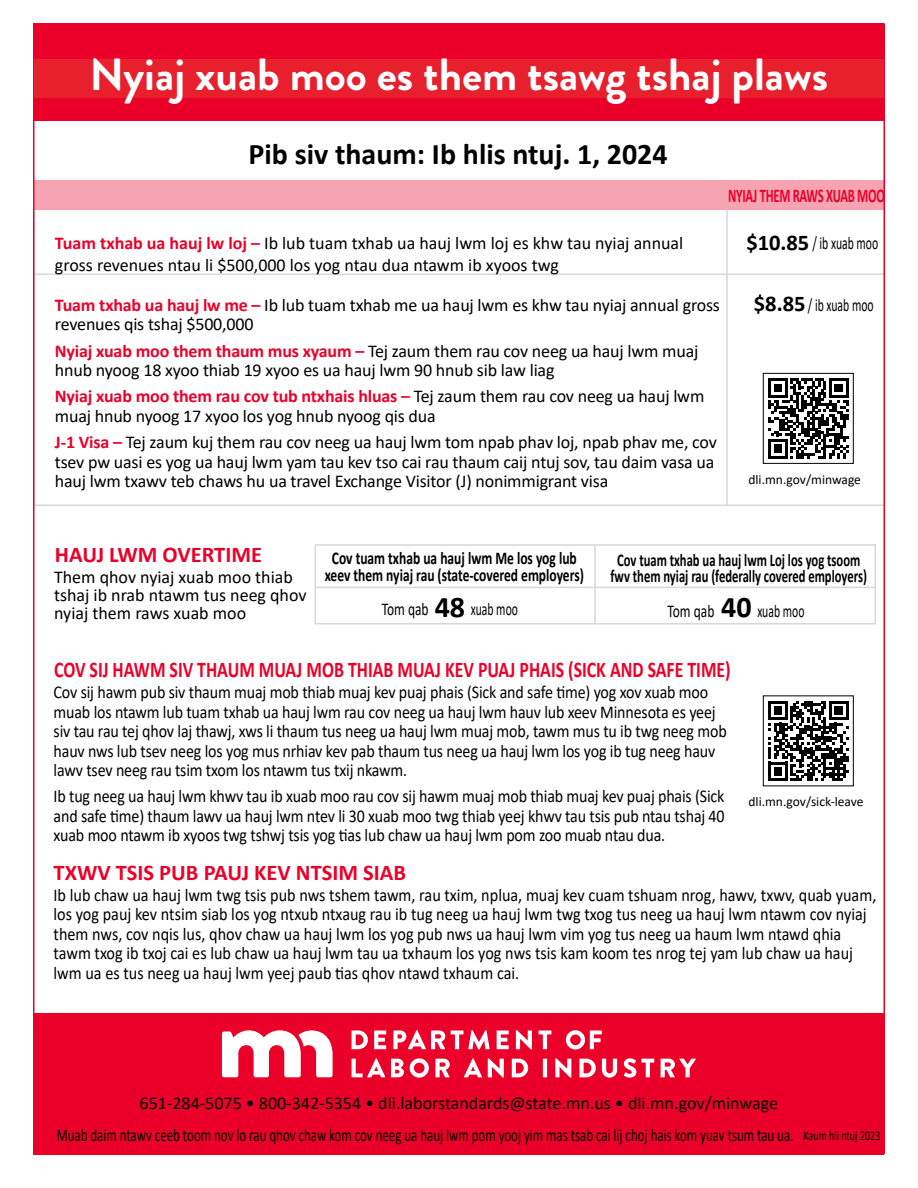
<style>
.page{position:relative;width:918px;height:1188px;background:#fff}
.page>*{position:absolute;margin:0;border:0;box-sizing:border-box;transform-origin:0 0}
.t1{font:700 45px "Brandon Grotesque";color:#fff}
.t2{font:700 30px "Calibri";color:#000}
.t3{font:700 22.5px "Calibri";color:#ea0029;scale:.79 1}
.t4{font:700 22.5px "Calibri";color:#ea0029}
.t5{font:700 19.5px "Calibri";letter-spacing:-.02em;color:#ea0029;scale:.65 1}
.t6{font:18px/19.5px "Calibri";letter-spacing:-.01em;color:#000}
.t7{font:18px/19.5px "Calibri";letter-spacing:-.01em;color:#000;scale:.89 1}
.t8{font:18px/19.5px "Calibri";letter-spacing:-.01em;color:#000;scale:.9 1}
.t9{font:700 18px/16.5px "Calibri";color:#000;text-align:center;scale:.7 1}
.t10{font:700 18px/16.5px "Calibri";color:#000;text-align:center;scale:.75 1}
.t11{font:18px "Calibri";letter-spacing:-.01em;color:#000;scale:.65 1}
.t12{font:18px "Calibri";letter-spacing:-.01em;color:#000;scale:.75 1}
.t13{font:13.5px "Calibri";color:#000}
.s1{font-weight:700;color:#ea0029}
.s2{font-weight:700;font-size:22.5px}
.s3{font-weight:700;font-size:30px}
.s4{font-size:13.5px}
</style>
<div class="page">
<div style="left:34px;top:1013px;width:850px;height:141px;background:#ea0029"></div>
<div style="left:34px;top:23px;width:850px;height:98px;background:#ea0029"></div>
<div style="left:33px;top:180px;width:852px;height:30px;background:#f7a4b2"></div>
<hr style="left:33px;top:274px;width:852px;height:1px;background:#d9d8d6">
<hr style="left:33px;top:505px;width:852px;height:1px;background:#d9d8d6">
<hr style="left:594px;top:546px;width:2px;height:78px;background:#d9d8d6">
<hr style="left:315px;top:587px;width:561px;height:1px;background:#d9d8d6">
<hr style="left:726px;top:210px;width:2px;height:296px;background:#d9d8d6">
<div style="left:34px;top:59px;width:849px;height:39px;background:#e8202e"></div>
<div style="left:315px;top:544px;width:561px;height:80px;border:2px solid #d9d8d6"></div>
<svg style="left:768px;top:378px;width:80px;height:80px"></svg>
<div style="left:763px;top:373px;width:91px;height:91px;border:1px solid #000"></div>
<svg style="left:768px;top:701px;width:80px;height:80px"></svg>
<div style="left:763px;top:695px;width:91px;height:91px;border:1px solid #000"></div>
<svg style="left:222px;top:1030px;width:111px;height:47px"></svg>
<svg style="left:352px;top:1031px;width:16px;height:18px"></svg>
<svg style="left:374px;top:1031px;width:12px;height:18px"></svg>
<svg style="left:393px;top:1030px;width:52px;height:19px"></svg>
<svg style="left:451px;top:1030px;width:39px;height:19px"></svg>
<svg style="left:497px;top:1031px;width:12px;height:18px"></svg>
<svg style="left:516px;top:1030px;width:16px;height:19px"></svg>
<svg style="left:539px;top:1031px;width:12px;height:18px"></svg>
<svg style="left:566px;top:1030px;width:36px;height:19px"></svg>
<svg style="left:352px;top:1058px;width:33px;height:19px"></svg>
<svg style="left:391px;top:1059px;width:13px;height:18px"></svg>
<svg style="left:410px;top:1058px;width:19px;height:20px"></svg>
<svg style="left:435px;top:1059px;width:15px;height:18px"></svg>
<svg style="left:464px;top:1058px;width:18px;height:19px"></svg>
<svg style="left:488px;top:1058px;width:16px;height:20px"></svg>
<svg style="left:512px;top:1059px;width:16px;height:18px"></svg>
<hr style="left:543px;top:1059px;width:4px;height:18px;background:#fff">
<svg style="left:555px;top:1058px;width:16px;height:20px"></svg>
<svg style="left:579px;top:1059px;width:17px;height:18px"></svg>
<svg style="left:602px;top:1059px;width:15px;height:19px"></svg>
<svg style="left:624px;top:1058px;width:30px;height:20px"></svg>
<svg style="left:661px;top:1059px;width:35px;height:18px"></svg>
<h1 class="t1" style="left:90px;top:43px;width:740px">Nyiaj xuab moo es them tsawg tshaj plaws</h1>
<h2 class="t2" style="left:249px;top:133px;width:421px">Pib siv thaum: Ib hlis ntuj. 1, 2024</h2>
<p class="t5" style="left:728px;top:181px;width:243px">NYIAJ THEM RAWS XUAB MOO</p>
<p class="t6" style="left:55px;top:232px;width:630px;line-height:21.6px"><span class="s1">Tuam txhab ua hauj lw loj –</span> Ib lub tuam txhab ua hauj lwm loj es khw tau nyiaj annual gross revenues ntau li $500,000 los yog ntau dua ntawm ib xyoos twg</p>
<p class="t11" style="left:746px;top:231px;width:204px"><span class="s2">$10.85</span> / ib xuab moo</p>
<p class="t6" style="left:55px;top:295px;width:667px"><span class="s1">Tuam txhab ua hauj lw me –</span> Ib lub tuam txhab me ua hauj lwm es khw tau nyiaj annual gross revenues qis tshaj $500,000</p>
<p class="t6" style="left:55px;top:340px;width:645px"><span class="s1">Nyiaj xuab moo them thaum mus xyaum –</span> Tej zaum them rau cov neeg ua hauj lwm muaj hnub nyoog 18 xyoo thiab 19 xyoo es ua hauj lwm 90 hnub sib law liag</p>
<p class="t6" style="left:55px;top:386px;width:651px"><span class="s1">Nyiaj xuab moo them rau cov tub ntxhais hluas –</span> Tej zaum them rau cov neeg ua hauj lwm muaj hnub nyoog 17 xyoo los yog hnub nyoog qis dua</p>
<p class="t6" style="left:55px;top:432px;width:663px"><span class="s1">J-1 Visa –</span> Tej zaum kuj them rau cov neeg ua hauj lwm tom npab phav loj, npab phav me, cov tsev pw uasi es yog ua hauj lwm yam tau kev tso cai rau thaum caij ntuj sov, tau daim vasa ua hauj lwm txawv teb chaws hu ua travel Exchange Visitor (J) nonimmigrant visa</p>
<p class="t11" style="left:754px;top:292px;width:186px"><span class="s2">$8.85</span>/ ib xuab moo</p>
<p class="t13" style="left:748px;top:470px;width:114px">dli.mn.gov/minwage</p>
<p class="t4" style="left:55px;top:538px;width:209px">HAUJ LWM OVERTIME</p>
<p class="t6" style="left:54px;top:567px;width:254px;line-height:18px">Them qhov nyiaj xuab moo thiab tshaj ib nrab ntawm tus neeg qhov nyiaj them raws xuab moo</p>
<p class="t3" style="left:54px;top:653px;width:858px">COV SIJ HAWM SIV THAUM MUAJ MOB THIAB MUAJ KEV PUAJ PHAIS (SICK AND SAFE TIME)</p>
<p class="t7" style="left:54px;top:682px;width:758px">Cov sij hawm pub siv thaum muaj mob thiab muaj kev puaj phais (Sick and safe time) yog xov xuab moo muab los ntawm lub tuam txhab ua hauj lwm rau cov neeg ua hauj lwm hauv lub xeev Minnesota es yeej siv tau rau tej qhov laj thawj, xws li thaum tus neeg ua hauj lwm muaj mob, tawm mus tu ib twg neeg mob hauv nws lub tsev neeg los yog mus nrhiav kev pab thaum tus neeg ua hauj lwm los yog ib tug neeg hauv lawv tsev neeg rau tsim txom los ntawm tus txij nkawm.</p>
<p class="t7" style="left:54px;top:786px;width:756px;text-align:justify">Ib tug neeg ua hauj lwm khwv tau ib xuab moo rau cov sij hawm muaj mob thiab muaj kev puaj phais (Sick and safe time) thaum lawv ua hauj lwm ntev li 30 xuab moo twg thiab yeej khwv tau tsis pub ntau tshaj 40 xuab moo ntawm ib xyoos twg tshwj tsis yog tias lub chaw ua hauj lwm pom zoo muab ntau dua.</p>
<p class="t13" style="left:748px;top:792px;width:117px">dli.mn.gov/sick-leave</p>
<p class="t10" style="left:325px;top:550px;width:347px">Cov tuam txhab ua hauj lwm Me los yog lub xeev them nyiaj rau (state-covered employers)</p>
<p class="t12" style="left:382px;top:597px;width:183px">Tom qab <span class="s3">48</span> xuab moo</p>
<p class="t9" style="left:611px;top:551px;width:368px">Cov tuam txhab ua hauj lwm Loj los yog tsoom fwv them nyiaj rau (federally covered employers)</p>
<p class="t12" style="left:667px;top:598px;width:184px">Tom qab <span class="s3">40</span> xuab moo</p>
<p class="t4" style="left:54px;top:857px;width:354px">TXWV TSIS PUB PAUJ KEV NTSIM SIAB</p>
<p class="t8" style="left:54px;top:884px;width:916px">Ib lub chaw ua hauj lwm twg tsis pub nws tshem tawm, rau txim, nplua, muaj kev cuam tshuam nrog, hawv, txwv, quab yuam, los yog pauj kev ntsim siab los yog ntxub ntxaug rau ib tug neeg ua hauj lwm twg txog tus neeg ua hauj lwm ntawm cov nyiaj them nws, cov nqis lus, qhov chaw ua hauj lwm los yog pub nws ua hauj lwm vim yog tus neeg ua haum lwm ntawd qhia tawm txog ib txoj cai es lub chaw ua hauj lwm tau ua txhaum los yog nws tsis kam koom tes nrog tej yam lub chaw ua hauj lwm ua es tus neeg ua hauj lwm yeej paub tias qhov ntawd txhaum cai.</p>
<p class="t6" style="left:57px;top:1086px;width:825px;line-height:32.1px;text-indent:83px">651-284-5075 • 800-342-5354 • dli.laborstandards@state.mn.us • dli.mn.gov/minwage<br>Muab daim ntawv ceeb toom nov lo rau qhov chaw kom cov neeg ua hauj lwm pom yooj yim mas tsab cai lij choj hais kom yuav tsum tau ua. <span class="s4">Kaum hli ntuj 2023</span></p>
</div>
